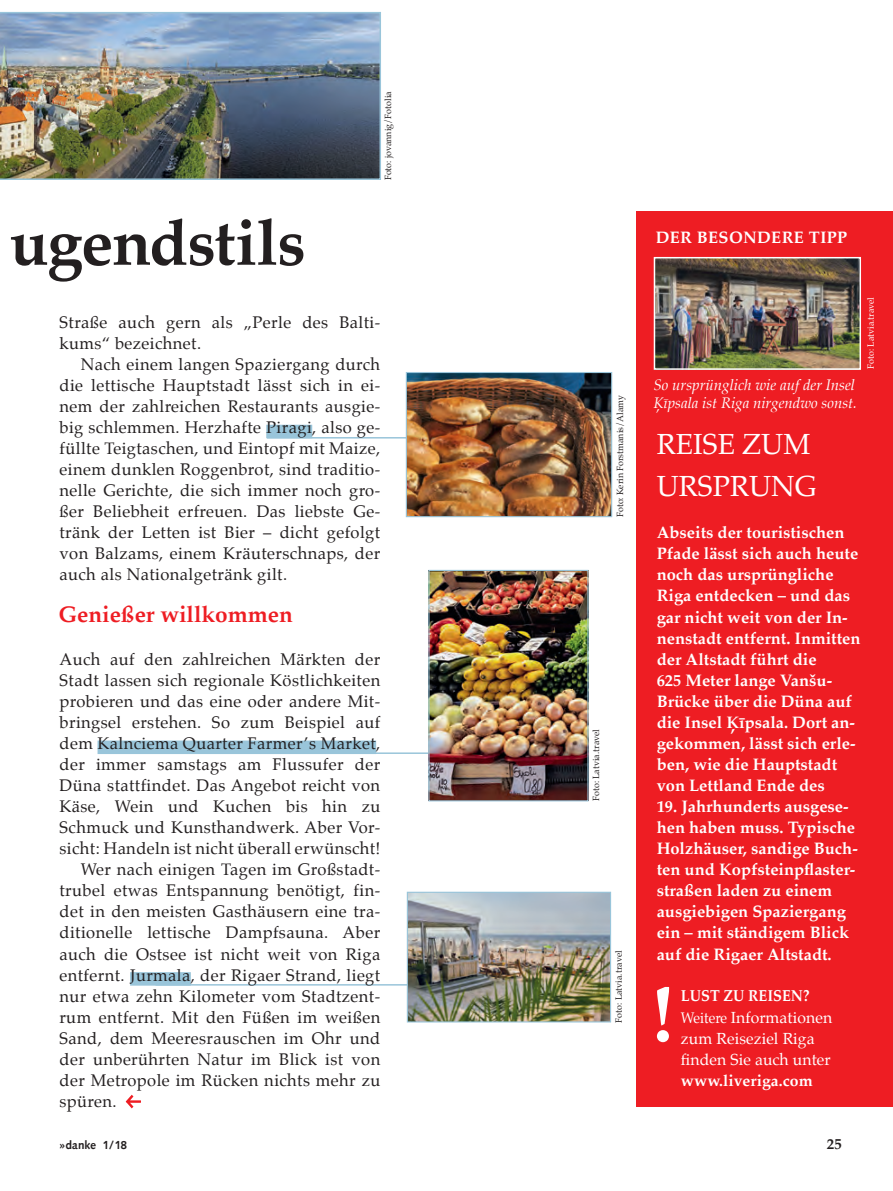
<style>
.page{position:relative;width:893px;height:1191px;background:#fff}
.page>*{position:absolute;margin:0;border:0;box-sizing:border-box;transform-origin:0 0}
.t1{font:700 79.2px "Palatino";color:#fff}
.t2{font:700 64.5px "Palatino";letter-spacing:-.02em;color:#231f20}
.t3{font:28.5px/42.2px "Palatino";color:#fff}
.t4{font:700 22.5px "Palatino";color:#ee1d23}
.t5{font:16.5px/21px "Palatino";letter-spacing:.025em;color:#231f20}
.t6{font:700 16.5px/21px "Palatino";color:#fff}
.t7{font:700 16.5px "Palatino";letter-spacing:.02em;color:#fff}
.t8{font:15.75px/21px "Palatino";letter-spacing:.005em;color:#fff}
.t9{font:700 15.75px "Palatino";letter-spacing:.005em;color:#fff}
.t10{font:italic 15px/18px "Palatino";color:#fff}
.t11{font:700 15px "Palatino";color:#231f20}
.t12{font:12px "Malteser Syntax";letter-spacing:.02em;color:#231f20}
.t13{font:8.85px "Palatino";color:#231f20}
.t14{font:8.85px "Palatino";color:#fff}
.s1{font-weight:700}
.s2{font-size:15px}
</style>
<div class="page">
<div style="left:637px;top:211px;width:256px;height:895px;background:#ee1d23"></div>
<hr style="left:267px;top:437px;width:294px;height:1px;background:#99c5da">
<hr style="left:155px;top:984px;width:271px;height:1px;background:#99c5da">
<img style="left:0;top:12px;width:381px;height:168px">
<div style="left:266px;top:425px;width:46px;height:13px;background:#99c5da"></div>
<div style="left:98px;top:740px;width:278px;height:14px;background:#99c5da"></div>
<div style="left:130px;top:972px;width:61px;height:13px;background:#99c5da"></div>
<svg style="left:125px;top:1094px;width:16px;height:15px"></svg>
<hr style="left:158px;top:752px;width:271px;height:2px;background:#99c5da">
<img style="left:657px;top:260px;width:201px;height:107px">
<div style="left:654px;top:257px;width:207px;height:113px;border:2px solid #fff"></div>
<img style="left:409px;top:893px;width:200px;height:127px">
<div style="left:407px;top:891px;width:204px;height:131px;border:1px solid #99c5da"></div>
<img style="left:408px;top:374px;width:202px;height:141px">
<div style="left:406px;top:372px;width:206px;height:145px;border:1px solid #99c5da"></div>
<img style="left:430px;top:572px;width:157px;height:227px">
<div style="left:428px;top:570px;width:161px;height:231px;border:1px solid #99c5da"></div>
<h2 class="t2" style="left:9px;top:188px;width:298px">ugendstils</h2>
<p class="t13" style="left:381px;top:180px;width:91px;rotate:-90deg">Foto: jovannig/Fotolia</p>
<p class="t5" style="left:60px;top:311px;width:322px">Straße auch gern als „Perle des Balti&shy;kums“ bezeichnet.</p>
<p class="t5" style="left:60px;top:354px;width:322px;text-align:justify;text-indent:21px">Nach einem langen Spaziergang durch die lettische Hauptstadt lässt sich in ei&shy;nem der zahlreichen Restaurants ausgie&shy;big schlemmen. Herzhafte Piragi, also ge&shy;füllte Teigtaschen, und Eintopf mit Maize, einem dunklen Roggenbrot, sind traditio&shy;nelle Gerichte, die sich immer noch gro&shy;ßer Beliebheit erfreuen. Das liebste Ge&shy;tränk der Letten ist Bier – dicht gefolgt von Balzams, einem Kräuterschnaps, der auch als Nationalgetränk gilt.</p>
<h3 class="t4" style="left:58px;top:595px;width:236px">Genießer willkommen</h3>
<p class="t5" style="left:60px;top:648px;width:322px">Auch auf den zahlreichen Märkten der</p>
<p class="t5" style="left:60px;top:669px;width:322px">Stadt lassen sich regionale Köstlichkeiten</p>
<p class="t5" style="left:60px;top:690px;width:322px">probieren und das eine oder andere Mit-</p>
<p class="t5" style="left:60px;top:711px;width:322px">bringsel erstehen. So zum Beispiel auf</p>
<p class="t5" style="left:60px;top:732px;width:322px">dem Kalnciema Quarter Farmer’s Market,</p>
<p class="t5" style="left:60px;top:754px;width:322px">der immer samstags am Flussufer der</p>
<p class="t5" style="left:60px;top:775px;width:322px">Düna stattfindet. Das Angebot reicht von</p>
<p class="t5" style="left:60px;top:796px;width:322px">Käse, Wein und Kuchen bis hin zu</p>
<p class="t5" style="left:60px;top:817px;width:322px">Schmuck und Kunsthandwerk. Aber Vor-</p>
<p class="t5" style="left:60px;top:838px;width:322px">sicht: Handeln ist nicht überall erwünscht!</p>
<p class="t5" style="left:81px;top:859px;width:301px">Wer nach einigen Tagen im Großstadt-</p>
<p class="t5" style="left:60px;top:880px;width:322px">trubel etwas Entspannung benötigt, fin-</p>
<p class="t5" style="left:60px;top:901px;width:322px">det in den meisten Gasthäusern eine tra-</p>
<p class="t5" style="left:60px;top:922px;width:322px">ditionelle lettische Dampfsauna. Aber</p>
<p class="t5" style="left:60px;top:943px;width:322px">auch die Ostsee ist nicht weit von Riga</p>
<p class="t5" style="left:60px;top:964px;width:322px">entfernt. Jurmala, der Rigaer Strand, liegt</p>
<p class="t5" style="left:60px;top:985px;width:322px">nur etwa zehn Kilometer vom Stadtzent-</p>
<p class="t5" style="left:60px;top:1006px;width:322px">rum entfernt. Mit den Füßen im weißen</p>
<p class="t5" style="left:60px;top:1027px;width:322px">Sand, dem Meeresrauschen im Ohr und</p>
<p class="t5" style="left:60px;top:1048px;width:322px">der unberührten Natur im Blick ist von</p>
<p class="t5" style="left:60px;top:1069px;width:322px">der Metropole im Rücken nichts mehr zu</p>
<p class="t5" style="left:60px;top:1090px;width:59px">spüren.</p>
<p class="t13" style="left:613px;top:517px;width:124px;rotate:-90deg">Foto: Kerin Forstmanis/Alamy</p>
<p class="t13" style="left:589px;top:801px;width:73px;rotate:-90deg">Foto: Latvia.travel</p>
<p class="t13" style="left:611px;top:1022px;width:73px;rotate:-90deg">Foto: Latvia.travel</p>
<p class="t7" style="left:656px;top:223px;width:193px">DER BESONDERE TIPP</p>
<p class="t10" style="left:653px;top:376px;width:205px">So ursprünglich wie auf der Insel<br>Ķīpsala ist Riga nirgendwo sonst.</p>
<p class="t14" style="left:864px;top:369px;width:73px;rotate:-90deg">Foto: Latvia.travel</p>
<h3 class="t3" style="left:657px;top:423px;width:162px">REISE ZUM<br>URSPRUNG</h3>
<p class="t6" style="left:657px;top:522px;width:205px">Abseits der touristischen<br>Pfade lässt sich auch heute noch das ursprüngliche<br>Riga entdecken – und das gar nicht weit von der In&shy;nenstadt entfernt. Inmitten der Altstadt führt die<br>625 Meter lange Vanšu-<br>Brücke über die Düna auf die Insel Ķīpsala. Dort an&shy;gekommen, lässt sich erle&shy;ben, wie die Hauptstadt von Lettland Ende des</p>
<p class="t6" style="left:657px;top:795px;width:203px">19. Jahrhunderts ausgese&shy;hen haben muss. Typische<br>Holzhäuser, sandige Buch&shy;ten und Kopfsteinpflaster&shy;straßen laden zu einem ausgiebigen Spaziergang ein – mit ständigem Blick auf die Rigaer Altstadt.</p>
<p class="t8" style="left:681px;top:985px;width:153px"><span class="s1">LUST ZU REISEN?<br></span><span class="s2">Weitere</span> Informationen zum Reiseziel Riga finden Sie auch unter</p>
<p class="t9" style="left:681px;top:1066px;width:133px">www.liveriga.com</p>
<h1 class="t1" style="left:652px;top:946px;width:24px">!</h1>
<p class="t12" style="left:60px;top:1138px;width:69px">»danke 1/18</p>
<p class="t11" style="left:827px;top:1131px;width:16px">25</p>
</div>
